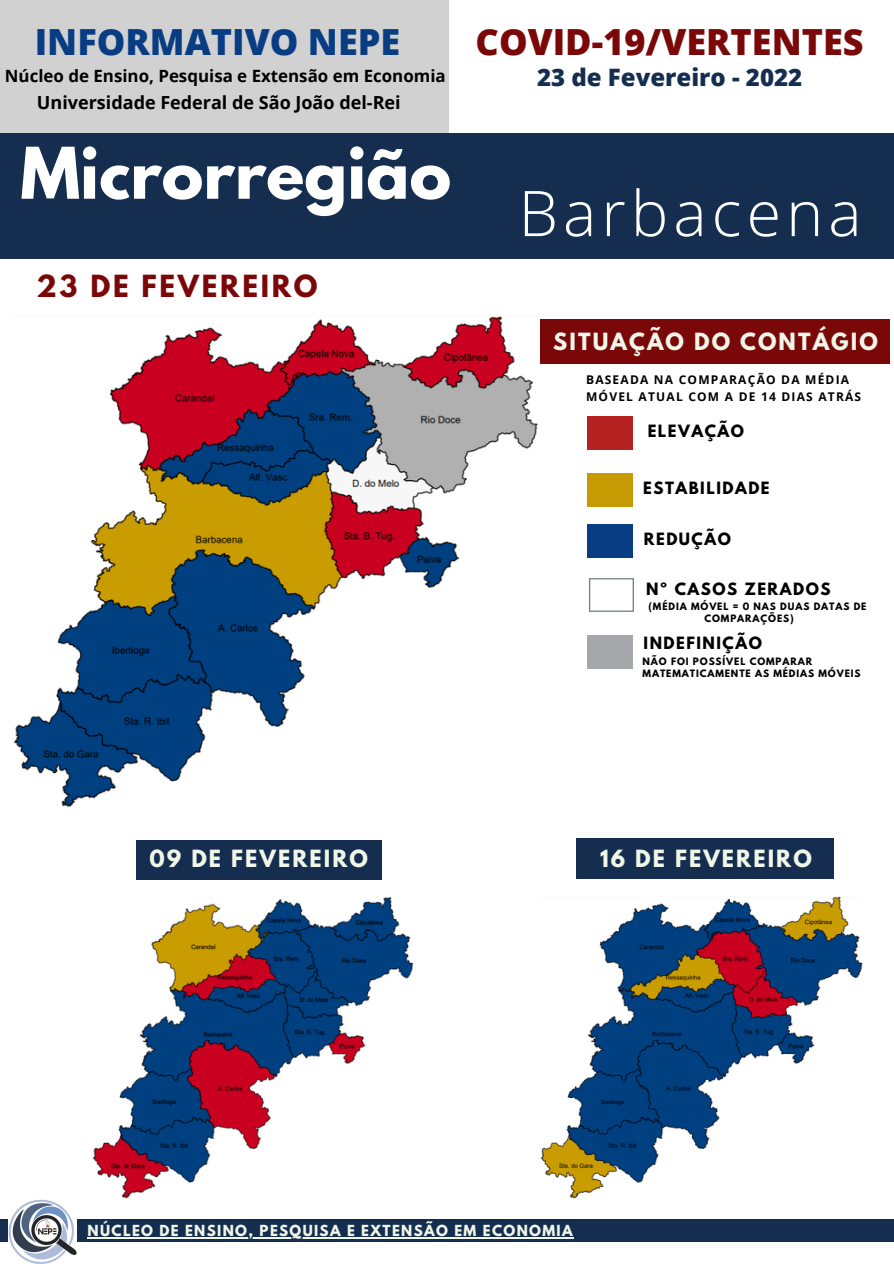
<style>
.page{position:relative;width:894px;height:1264px;background:#fff}
.page>*{position:absolute;margin:0;border:0;box-sizing:border-box;transform-origin:0 0}
.t1{font:700 63px "League Spartan";color:#fff}
.t2{font:300 63px "Open Sans";letter-spacing:.08em;color:#fff}
.t3{font:800 36px "Open Sans";color:#7b0808}
.t4{font:800 36px "Open Sans";color:#083d84}
.t5{font:700 27px "League Spartan";letter-spacing:.1em;color:#7b0808}
.t6{font:800 24px "Open Sans";color:#152e4f}
.t7{font:700 21px "League Spartan";letter-spacing:.1em;color:#f0f6e8}
.t8{font:700 18px "Open Sans";color:#000}
.t9{font:700 16.95px "Open Sans";color:#000}
.t10{font:700 15px "League Spartan";letter-spacing:.1em;color:#000}
.t11{font:700 13.5px "League Spartan";letter-spacing:.1em;color:#f0f6e8}
.t12{font:700 12px/16.4px "Open Sans";letter-spacing:.1em;color:#000}
.t13{font:700 9px/12.5px "League Spartan";letter-spacing:.1em;color:#000}
</style>
<div class="page">
<div style="left:0;top:0;width:449px;height:184px;background:#d1d1d1"></div>
<div style="left:0;top:133px;width:893px;height:125px;background:#152e4f"></div>
<div style="left:0;top:1219px;width:893px;height:22px;background:#152e4f"></div>
<img style="left:9px;top:1199px;width:67px;height:64px">
<img style="left:92px;top:897px;width:321px;height:301px">
<img style="left:540px;top:896px;width:322px;height:302px">
<img style="left:13px;top:316px;width:525px;height:492px">
<div style="left:540px;top:319px;width:349px;height:44px;background:#7b0808"></div>
<div style="left:576px;top:838px;width:257px;height:40px;background:#152e4f"></div>
<div style="left:137px;top:840px;width:244px;height:39px;background:#152e4f"></div>
<div style="left:587px;top:415px;width:45px;height:34px;background:#b62121"></div>
<div style="left:587px;top:473px;width:45px;height:33px;background:#c69a02"></div>
<div style="left:587px;top:524px;width:45px;height:34px;background:#083d84"></div>
<svg style="left:589px;top:578px;width:44px;height:34px"></svg>
<div style="left:587px;top:635px;width:45px;height:34px;background:#a5a7aa"></div>
<hr style="left:88px;top:1237px;width:486px;height:1px;background:#f0f6e8">
<p class="t4" style="left:35px;top:17px;width:367px">INFORMATIVO NEPE</p>
<p class="t8" style="left:37px;top:90px;width:365px">Universidade Federal de São João del-Rei</p>
<p class="t9" style="left:5px;top:64px;width:442px">Núcleo de Ensino, Pesquisa e Extensão em Economia</p>
<p class="t1" style="left:20px;top:142px;width:432px">Microrregião</p>
<p class="t5" style="left:37px;top:273px;width:282px">23 DE FEVEREIRO</p>
<p class="t3" style="left:475px;top:17px;width:389px">COVID-19/VERTENTES</p>
<p class="t6" style="left:537px;top:61px;width:267px">23 de Fevereiro - 2022</p>
<p class="t2" style="left:518px;top:169px;width:344px">Barbacena</p>
<p class="t7" style="left:553px;top:331px;width:326px">SITUAÇÃO DO CONTÁGIO</p>
<p class="t12" style="left:586px;top:371px;width:276px">BASEADA NA COMPARAÇÃO DA MÉDIA<br>MÓVEL ATUAL COM A DE 14 DIAS ATRÁS</p>
<p class="t10" style="left:647px;top:423px;width:98px">ELEVAÇÃO</p>
<p class="t10" style="left:643px;top:480px;width:128px">ESTABILIDADE</p>
<p class="t10" style="left:643px;top:532px;width:88px">REDUÇÃO</p>
<p class="t10" style="left:645px;top:582px;width:186px">Nº CASOS ZERADOS</p>
<p class="t13" style="left:704px;top:601px;width:163px;text-indent:-56px">(MÉDIA MÓVEL = 0 NAS DUAS DATAS DE<br>COMPARAÇÕES)</p>
<p class="t10" style="left:643px;top:635px;width:120px">INDEFINIÇÃO</p>
<p class="t13" style="left:642px;top:656px;width:219px">NÃO FOI POSSÍVEL COMPARAR<br>MATEMATICAMENTE AS MÉDIAS MÓVEIS</p>
<p class="t7" style="left:149px;top:847px;width:220px">09 DE FEVEREIRO</p>
<p class="t7" style="left:600px;top:847px;width:213px">16 DE FEVEREIRO</p>
<p class="t11" style="left:88px;top:1223px;width:486px">NÚCLEO DE ENSINO, PESQUISA E EXTENSÃO EM ECONOMIA</p>
</div>
